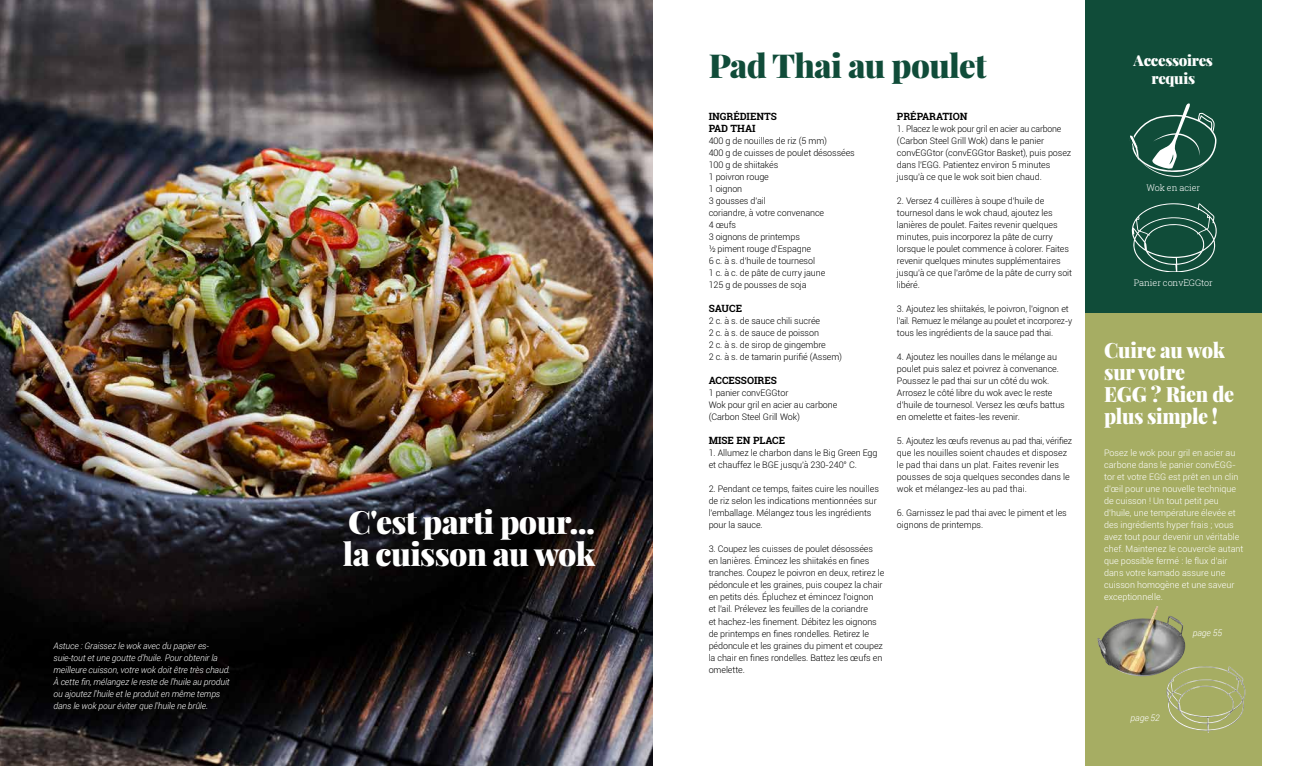
<style>
.page{position:relative;width:1304px;height:766px;background:#fff}
.page>*{position:absolute;margin:0;border:0;box-sizing:border-box;transform-origin:0 0}
.t1{font:900 33px "Playfair Display";letter-spacing:-.02em;color:#104c39}
.t2{font:900 32px/32px "Playfair Display";letter-spacing:-.02em;color:#fff}
.t3{font:900 21px/22px "Playfair Display";letter-spacing:-.02em;color:#fff;scale:.95 1}
.t4{font:900 15px/18px "Playfair Display";letter-spacing:-.02em;color:#fff;text-align:center}
.t5{font:700 10px/12px "Roboto Slab";color:#000}
.t6{font:300 9px/12px "Roboto";letter-spacing:-.01em;color:#000}
.t7{font:300 9px/12px "Roboto";color:#fff}
.t8{font:italic 300 9px/12px "Roboto";letter-spacing:-.01em;color:#fff}
.t9{font:300 9px "Roboto Slab";letter-spacing:-.01em;color:#fff}
</style>
<div class="page">
<div style="left:1085px;top:312px;width:176px;height:453px;background:#a6ad63"></div>
<div style="left:1085px;top:0;width:176px;height:312px;background:#104c39"></div>
<img style="left:0;top:0;width:652px;height:765px">
<svg style="left:1132px;top:203px;width:85px;height:69px"></svg>
<svg style="left:1130px;top:103px;width:87px;height:74px"></svg>
<img style="left:1097px;top:606px;width:88px;height:70px">
<img style="left:1166px;top:666px;width:79px;height:66px">
<p class="t8" style="left:54px;top:638px;width:178px">Astuce : Graissez le wok avec du papier es&shy;suie-tout et une goutte d'huile. Pour obtenir la meilleure cuisson, votre wok doit être très chaud.<br>À cette fin, mélangez le reste de l'huile au produit ou ajoutez l'huile et le produit en même temps dans le wok pour éviter que l'huile ne brûle.</p>
<h2 class="t2" style="left:343px;top:505px;width:254px">C'est parti pour... la cuisson au wok</h2>
<h1 class="t1" style="left:709px;top:45px;width:279px">Pad Thai au poulet</h1>
<p class="t5" style="left:709px;top:110px;width:70px">INGRÉDIENTS<br>PAD THAI</p>
<p class="t6" style="left:709px;top:135px;width:148px">400 g de nouilles de riz (5 mm)<br>400 g de cuisses de poulet désossées<br>100 g de shiitakés<br>1 poivron rouge<br>1 oignon<br>3 gousses d'ail<br>coriandre, à votre convenance<br>4 œufs<br>3 oignons de printemps<br>½ piment rouge d'Espagne<br>6 c. à s. d'huile de tournesol<br>1 c. à c. de pâte de curry jaune<br>125 g de pousses de soja</p>
<p class="t5" style="left:709px;top:302px;width:35px">SAUCE</p>
<p class="t6" style="left:709px;top:315px;width:135px">2 c. à s. de sauce chili sucrée<br>2 c. à s. de sauce de poisson<br>2 c. à s. de sirop de gingembre<br>2 c. à s. de tamarin purifié (Assem)</p>
<p class="t5" style="left:709px;top:374px;width:70px">ACCESSOIRES</p>
<p class="t6" style="left:709px;top:387px;width:130px">1 panier convEGGtor<br>Wok pour gril en acier au carbone (Carbon Steel Grill Wok)</p>
<p class="t5" style="left:709px;top:434px;width:78px">MISE EN PLACE</p>
<p class="t6" style="left:709px;top:447px;width:170px">1. Allumez le charbon dans le Big Green Egg et chauffez le BGE jusqu'à 230-240° C.</p>
<p class="t6" style="left:709px;top:483px;width:172px">2. Pendant ce temps, faites cuire les nouilles de riz selon les indications mentionnées sur l'emballage. Mélangez tous les ingrédients pour la sauce.</p>
<p class="t6" style="left:709px;top:542px;width:177px">3. Coupez les cuisses de poulet désossées en lanières. Émincez les shiitakés en fines tranches. Coupez le poivron en deux, retirez le pédoncule et les graines, puis coupez la chair en petits dés. Épluchez et émincez l'oignon<br>et l'ail. Prélevez les feuilles de la coriandre<br>et hachez-les finement. Débitez les oignons de printemps en fines rondelles. Retirez le pédoncule et les graines du piment et coupez la chair en fines rondelles. Battez les œufs en omelette.</p>
<p class="t5" style="left:897px;top:110px;width:72px">PRÉPARATION</p>
<p class="t6" style="left:897px;top:123px;width:176px">1. Placez le wok pour gril en acier au carbone (Carbon Steel Grill Wok) dans le panier convEGGtor (convEGGtor Basket), puis posez dans l'EGG. Patientez environ 5 minutes jusqu'à ce que le wok soit bien chaud.</p>
<p class="t6" style="left:897px;top:194px;width:177px">2. Versez 4 cuillères à soupe d'huile de tournesol dans le wok chaud, ajoutez les lanières de poulet. Faites revenir quelques minutes, puis incorporez la pâte de curry lorsque le poulet commence à colorer. Faites revenir quelques minutes supplémentaires jusqu'à ce que l'arôme de la pâte de curry soit libéré.</p>
<p class="t6" style="left:897px;top:302px;width:177px">3. Ajoutez les shiitakés, le poivron, l'oignon et l'ail. Remuez le mélange au poulet et incorporez-y tous les ingrédients de la sauce pad thai.</p>
<p class="t6" style="left:897px;top:351px;width:169px">4. Ajoutez les nouilles dans le mélange au poulet puis salez et poivrez à convenance.<br>Poussez le pad thai sur un côté du wok.<br>Arrosez le côté libre du wok avec le reste d'huile de tournesol. Versez les œufs battus en omelette et faites-les revenir.</p>
<p class="t6" style="left:897px;top:435px;width:177px">5. Ajoutez les œufs revenus au pad thai, vérifiez que les nouilles soient chaudes et disposez le pad thai dans un plat. Faites revenir les pousses de soja quelques secondes dans le wok et mélangez-les au pad thai.</p>
<p class="t6" style="left:897px;top:506px;width:171px">6. Garnissez le pad thai avec le piment et les oignons de printemps.</p>
<h3 class="t4" style="left:1134px;top:51px;width:81px">Accessoires requis</h3>
<p class="t9" style="left:1146px;top:181px;width:55px">Wok en acier</p>
<p class="t9" style="left:1134px;top:276px;width:81px">Panier convEGGtor</p>
<h3 class="t3" style="left:1104px;top:338px;width:138px">Cuire au wok sur votre<br>EGG ? Rien de plus simple !</h3>
<p class="t7" style="left:1104px;top:447px;width:141px">Posez le wok pour gril en acier au carbone dans le panier convEGG&shy;tor et votre EGG est prêt en un clin d'œil pour une nouvelle technique de cuisson ! Un tout petit peu d'huile, une température élevée et des ingrédients hyper frais ; vous avez tout pour devenir un véritable chef. Maintenez le couvercle autant que possible fermé : le flux d'air dans votre kamado assure une cuisson homogène et une saveur exceptionnelle.</p>
<p class="t8" style="left:1131px;top:711px;width:31px">page 52</p>
<p class="t8" style="left:1193px;top:626px;width:31px">page 55</p>
</div>
